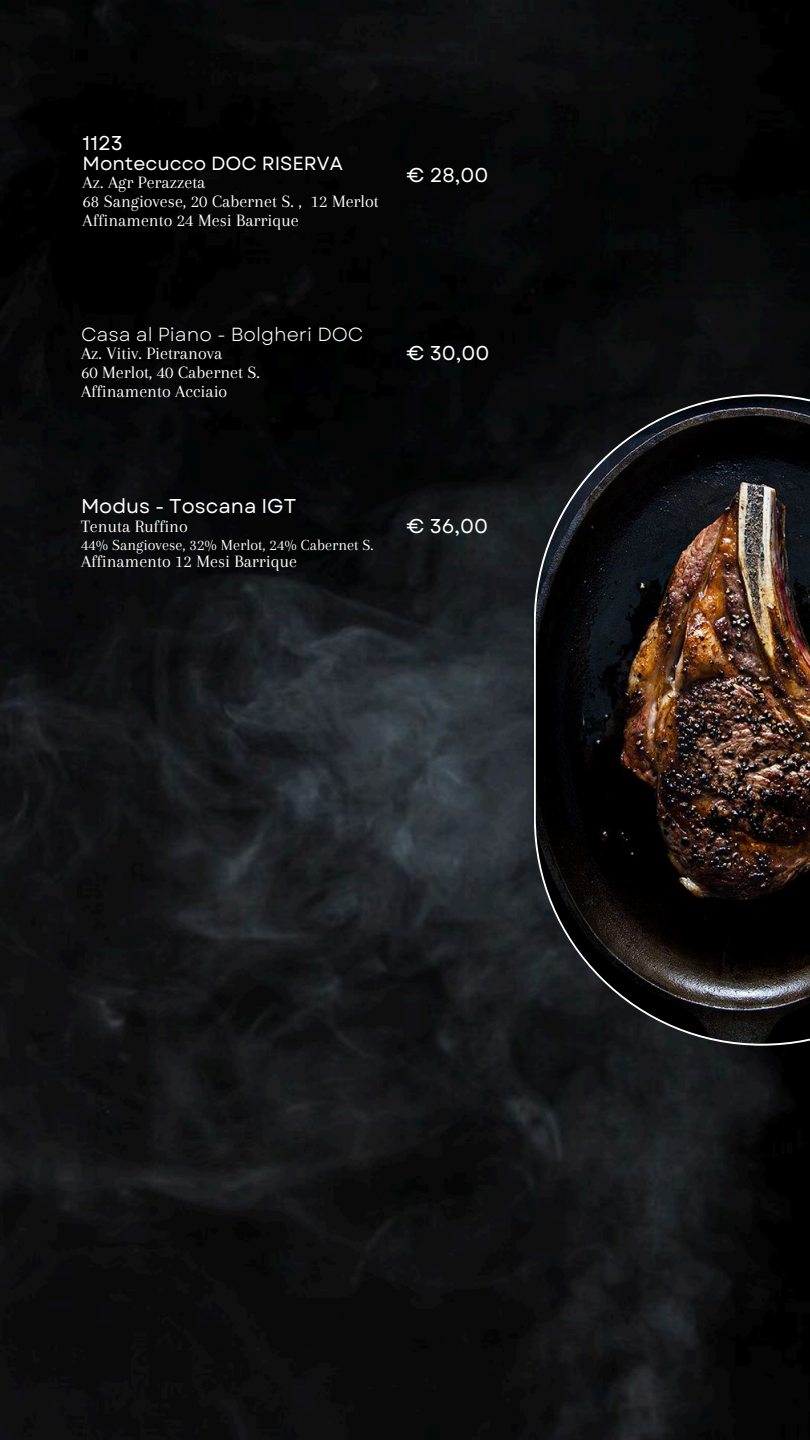
<style>
.page{position:relative;width:810px;height:1440px;background:#fff}
.page>*{position:absolute;margin:0;border:0;box-sizing:border-box;transform-origin:0 0}
.t1{font:20px "Garet";color:#fff}
.t2{font:19px "Garet";color:#fff}
.t3{font:19px "Garet";color:#fff}
.t4{font:18px/18.8px "Arapey";color:#fff}
.t5{font:16px "Arapey";color:#fff}
</style>
<div class="page">
<img style="left:0;top:0;width:810px;height:1440px">
<img style="left:534px;top:394px;width:276px;height:652px">
<h1 class="t1" style="left:83px;top:129px;width:42px">1123</h1>
<h1 class="t3" style="left:83px;top:150px;width:262px">Montecucco DOC RISERVA</h1>
<h1 class="t4" style="left:83px;top:173px;width:298px">Az. Agr Perazzeta<br>68 Sangiovese, 20 Cabernet S. , 12 Merlot<br>Affinamento 24 Mesi Barrique</h1>
<p class="t1" style="left:407px;top:161px;width:83px">€ 28,00</p>
<h1 class="t2" style="left:81px;top:321px;width:284px">Casa al Piano - Bolgheri DOC</h1>
<h1 class="t4" style="left:81px;top:344px;width:180px">Az. Vitiv. Pietranova<br>60 Merlot, 40 Cabernet S.<br>Affinamento Acciaio</h1>
<p class="t1" style="left:407px;top:338px;width:84px">€ 30,00</p>
<h1 class="t1" style="left:81px;top:492px;width:217px">Modus - Toscana IGT</h1>
<h1 class="t4" style="left:81px;top:517px;width:108px">Tenuta Ruffino</h1>
<p class="t5" style="left:81px;top:536px;width:294px">44% Sangiovese, 32% Merlot, 24% Cabernet S.</p>
<p class="t4" style="left:81px;top:552px;width:217px">Affinamento 12 Mesi Barrique</p>
<p class="t1" style="left:407px;top:512px;width:83px">€ 36,00</p>
</div>
